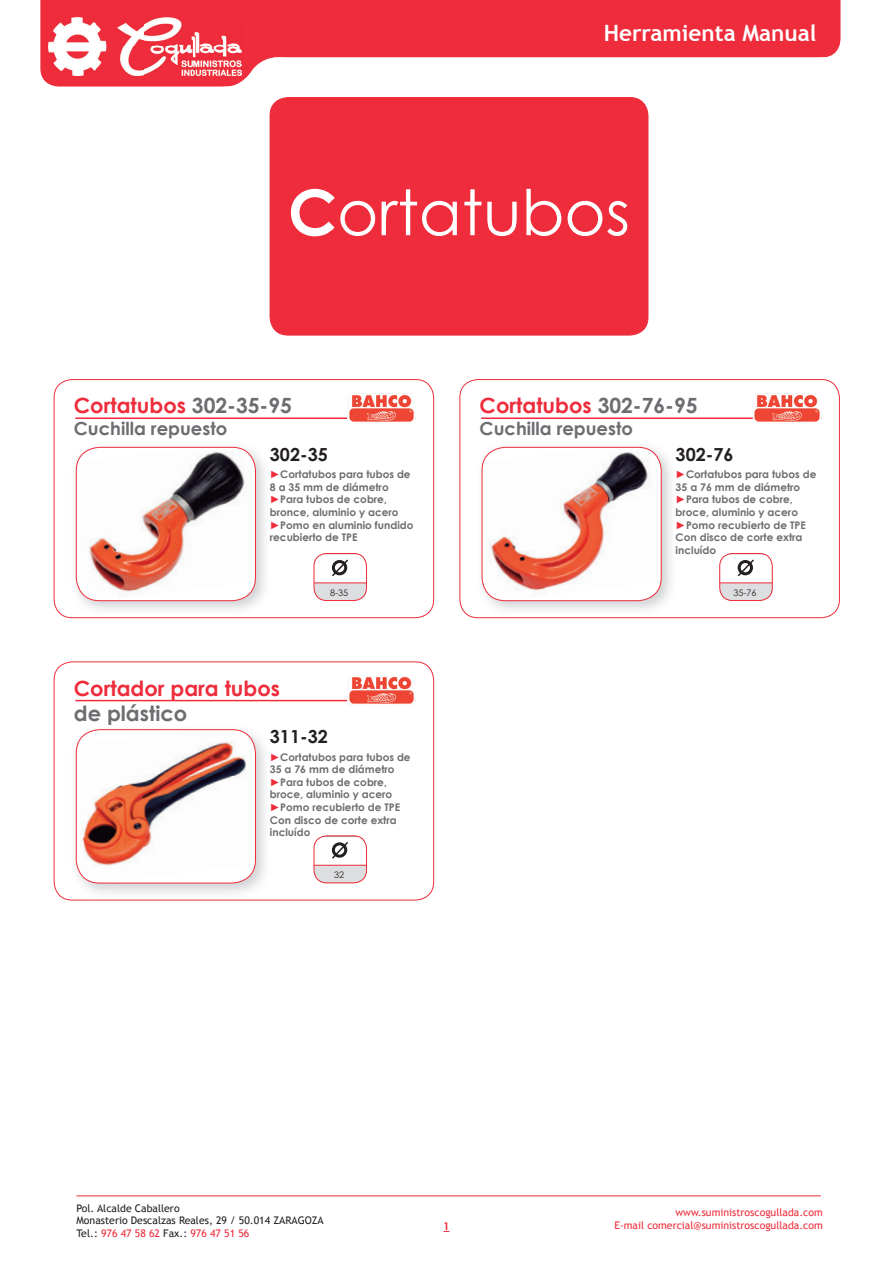
<style>
.page{position:relative;width:893px;height:1263px;background:#fff}
.page>*{position:absolute;margin:0;border:0;box-sizing:border-box;transform-origin:0 0}
.t1{font:63px "Century Gothic";color:#fff}
.t2{font:700 22.5px "Trebuchet MS";color:#fff}
.t3{font:700 21px "Century Gothic";color:#ee2c3b}
.t4{font:700 21px "Century Gothic";color:#6c6d70}
.t5{font:700 18px "Century Gothic";color:#6c6d70}
.t6{font:700 18px "Century Gothic";color:#231f20}
.t7{font:700 10.5px/12.6px "Century Gothic";color:#6c6d70}
.t8{font:10.5px/12.6px "Trebuchet MS";color:#231f20}
.t9{font:10.5px/12.6px "Trebuchet MS";color:#ee2c3b;text-align:right}
.t10{font:700 10.5px "Century Gothic";color:#ee2c3b}
.t11{font:9px "Century Gothic";color:#231f20}
.s1{font-weight:700}
.s2{color:#6c6d70}
.s3{font-weight:400;color:#ee2c3b}
.s4{color:#ee2c3b}
</style>
<div class="page">
<div style="left:40px;top:0;width:800px;height:87px;background:#ee2c3b"></div>
<div style="left:280px;top:57px;width:584px;height:57px;background:#fff"></div>
<div style="left:247px;top:58px;width:62px;height:62px;background:#fff;border-radius:50%"></div>
<div style="left:246px;top:57px;width:64px;height:64px;border:2px solid #fff;border-radius:50%"></div>
<svg style="left:212px;top:73px;width:41px;height:24px"></svg>
<svg style="left:809px;top:40px;width:32px;height:18px"></svg>
<hr style="left:77px;top:1195px;width:744px;height:1px;background:#ee2c3b">
<img style="left:49px;top:18px;width:192px;height:58px">
<div style="left:270px;top:98px;width:378px;height:237px;background:#ee2c3b;border-radius:18px"></div>
<div style="left:270px;top:97px;width:378px;height:238px;border:1px solid #ee2c3b;border-radius:18px"></div>
<img style="left:76px;top:447px;width:179px;height:154px">
<div style="left:76px;top:447px;width:180px;height:154px;border:1px solid #ee2c3b;border-radius:23px"></div>
<img style="left:481px;top:446px;width:190px;height:164px">
<img style="left:482px;top:447px;width:179px;height:154px">
<div style="left:482px;top:447px;width:179px;height:154px;border:1px solid #ee2c3b;border-radius:23px"></div>
<img style="left:76px;top:730px;width:179px;height:153px">
<div style="left:76px;top:729px;width:180px;height:154px;border:1px solid #ee2c3b;border-radius:23px"></div>
<hr style="left:75px;top:417px;width:341px;height:2px;background:#ee2c3b">
<hr style="left:481px;top:417px;width:340px;height:2px;background:#ee2c3b">
<hr style="left:75px;top:700px;width:341px;height:1px;background:#ee2c3b">
<div style="left:54px;top:379px;width:380px;height:239px;border:1px solid #ee2c3b;border-radius:18px"></div>
<div style="left:460px;top:379px;width:380px;height:239px;border:1px solid #ee2c3b;border-radius:18px"></div>
<div style="left:54px;top:662px;width:380px;height:238px;border:1px solid #ee2c3b;border-radius:18px"></div>
<img style="left:347px;top:393px;width:69px;height:29px">
<img style="left:753px;top:393px;width:68px;height:29px">
<img style="left:347px;top:677px;width:69px;height:29px">
<div style="left:314px;top:553px;width:53px;height:48px;border:1px solid #ee2c3b;border-radius:13px"></div>
<svg style="left:314px;top:553px;width:52px;height:47px"></svg>
<div style="left:719px;top:553px;width:54px;height:48px;border:1px solid #ee2c3b;border-radius:13px"></div>
<svg style="left:720px;top:553px;width:52px;height:47px"></svg>
<div style="left:314px;top:835px;width:53px;height:48px;border:1px solid #ee2c3b;border-radius:13px"></div>
<svg style="left:314px;top:836px;width:52px;height:47px"></svg>
<h2 class="t2" style="left:604px;top:19px;width:214px">Herramienta Manual</h2>
<h1 class="t1" style="left:288px;top:168px;width:344px"><span class="s1">C</span>ortatubos</h1>
<h3 class="t3" style="left:74px;top:390px;width:219px">Cortatubos <span class="s2">302-35-95</span></h3>
<h3 class="t5" style="left:74px;top:415px;width:155px">Cuchilla repuesto</h3>
<h3 class="t3" style="left:480px;top:390px;width:219px">Cortatubos <span class="s2">302-76-95</span></h3>
<h3 class="t5" style="left:480px;top:415px;width:155px">Cuchilla repuesto</h3>
<h3 class="t6" style="left:270px;top:440px;width:59px">302-35</h3>
<h3 class="t6" style="left:676px;top:440px;width:59px">302-76</h3>
<p class="t7" style="left:270px;top:468px;width:145px"><span class="s3">►</span>Cortatubos para tubos de<br>8 a 35 mm de diámetro <span class="s3">►</span>Para tubos de cobre, bronce, aluminio y acero <span class="s3">►</span>Pomo en aluminio fundido recubierto de TPE</p>
<p class="t7" style="left:676px;top:468px;width:142px"><span class="s3">►</span>Cortatubos para tubos de<br>35 a 76 mm de diámetro <span class="s3">►</span>Para tubos de cobre, broce, aluminio y acero <span class="s3">►</span>Pomo recubierto de TPE<br>Con disco de corte extra incluído</p>
<h3 class="t3" style="left:74px;top:672px;width:208px">Cortador para tubos</h3>
<h3 class="t4" style="left:74px;top:697px;width:115px">de plástico</h3>
<p class="t11" style="left:330px;top:586px;width:19px">8-35</p>
<p class="t11" style="left:733px;top:586px;width:24px">35-76</p>
<h3 class="t6" style="left:270px;top:723px;width:59px">311-32</h3>
<p class="t7" style="left:270px;top:750px;width:142px"><span class="s3">►</span>Cortatubos para tubos de<br>35 a 76 mm de diámetro <span class="s3">►</span>Para tubos de cobre, broce, aluminio y acero <span class="s3">►</span>Pomo recubierto de TPE<br>Con disco de corte extra incluído</p>
<p class="t11" style="left:334px;top:868px;width:11px">32</p>
<p class="t8" style="left:77px;top:1202px;width:249px">Pol. Alcalde Caballero<br>Monasterio Descalzas Reales, 29 / 50.014 ZARAGOZA<br>Tel.: <span class="s4">976 47 58 62</span> Fax.: <span class="s4">976 47 51 56</span></p>
<p class="t10" style="left:444px;top:1219px;width:7px">1</p>
<p class="t9" style="left:614px;top:1206px;width:210px">www.suministroscogullada.com<br>E-mail comercial@suministroscogullada.com</p>
</div>
